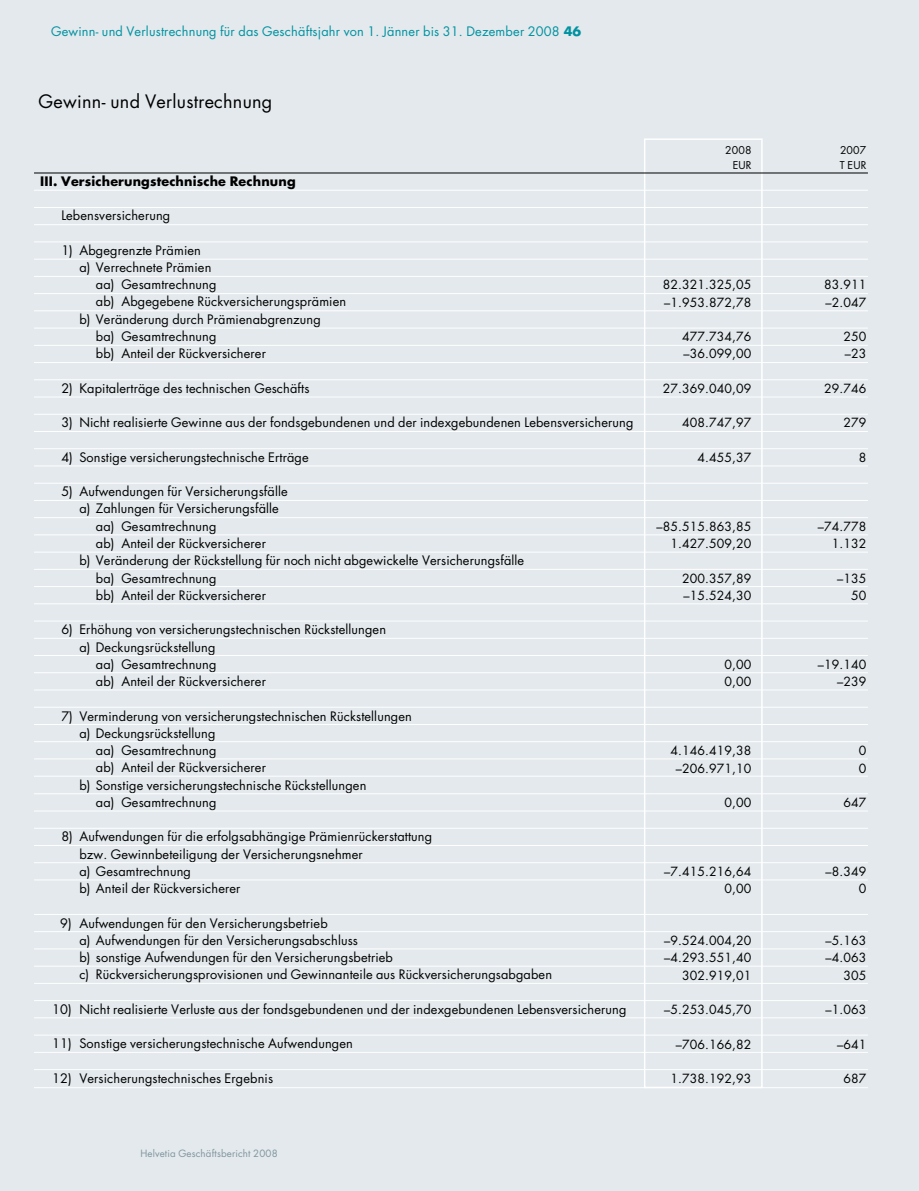
<style>
.page{position:relative;width:919px;height:1191px;background:#fff}
.page>*{position:absolute;margin:0;border:0;box-sizing:border-box;transform-origin:0 0}
.t1{font:18px "Futura LT";letter-spacing:.015em;color:#000}
.t2{font:12.75px/17.2px "Futura LT";letter-spacing:.01em;color:#000}
.t3{font:12.75px "Futura LT";letter-spacing:.015em;color:#0092a1}
.t4{font:700 12.75px "Futura LT";letter-spacing:.01em;color:#000}
.t5{font:12.3px/17.2px "Futura LT";letter-spacing:.01em;color:#000;text-align:right}
.t6{font:10.5px/14.2px "Futura LT";letter-spacing:.015em;color:#000;text-align:right}
.t7{font:9.75px "Futura LT";letter-spacing:.015em;color:#80959f}
.s1{font-weight:700}
</style>
<div class="page">
<div style="left:0;top:0;width:918px;height:1191px;background:#e3e9ec"></div>
<div style="left:644px;top:138px;width:118px;height:950px;border:2px solid #fff"></div>
<hr style="left:34px;top:173px;width:833px;height:1px;background:#000">
<hr style="left:34px;top:190px;width:833px;height:1px;background:#fff">
<hr style="left:34px;top:207px;width:833px;height:1px;background:#fff">
<hr style="left:34px;top:224px;width:833px;height:1px;background:#fff">
<hr style="left:34px;top:241px;width:833px;height:1px;background:#fff">
<hr style="left:34px;top:259px;width:833px;height:1px;background:#fff">
<hr style="left:34px;top:276px;width:833px;height:1px;background:#fff">
<hr style="left:34px;top:293px;width:833px;height:1px;background:#fff">
<hr style="left:34px;top:310px;width:833px;height:1px;background:#fff">
<hr style="left:34px;top:328px;width:833px;height:1px;background:#fff">
<hr style="left:34px;top:345px;width:833px;height:1px;background:#fff">
<hr style="left:34px;top:362px;width:833px;height:1px;background:#fff">
<hr style="left:34px;top:379px;width:833px;height:1px;background:#fff">
<hr style="left:34px;top:396px;width:833px;height:1px;background:#fff">
<hr style="left:34px;top:414px;width:833px;height:1px;background:#fff">
<hr style="left:34px;top:431px;width:833px;height:1px;background:#fff">
<hr style="left:34px;top:448px;width:833px;height:1px;background:#fff">
<hr style="left:34px;top:465px;width:833px;height:1px;background:#fff">
<hr style="left:34px;top:483px;width:833px;height:1px;background:#fff">
<hr style="left:34px;top:500px;width:833px;height:1px;background:#fff">
<hr style="left:34px;top:517px;width:833px;height:1px;background:#fff">
<hr style="left:34px;top:534px;width:833px;height:1px;background:#fff">
<hr style="left:34px;top:552px;width:833px;height:1px;background:#fff">
<hr style="left:34px;top:569px;width:833px;height:1px;background:#fff">
<hr style="left:34px;top:586px;width:833px;height:1px;background:#fff">
<hr style="left:34px;top:603px;width:833px;height:1px;background:#fff">
<hr style="left:34px;top:620px;width:833px;height:1px;background:#fff">
<hr style="left:34px;top:638px;width:833px;height:1px;background:#fff">
<hr style="left:34px;top:655px;width:833px;height:1px;background:#fff">
<hr style="left:34px;top:672px;width:833px;height:1px;background:#fff">
<hr style="left:34px;top:689px;width:833px;height:1px;background:#fff">
<hr style="left:34px;top:707px;width:833px;height:1px;background:#fff">
<hr style="left:34px;top:741px;width:833px;height:1px;background:#fff">
<hr style="left:34px;top:724px;width:833px;height:1px;background:#fff">
<hr style="left:34px;top:758px;width:833px;height:1px;background:#fff">
<hr style="left:34px;top:775px;width:833px;height:1px;background:#fff">
<hr style="left:34px;top:793px;width:833px;height:1px;background:#fff">
<hr style="left:34px;top:810px;width:833px;height:1px;background:#fff">
<hr style="left:34px;top:828px;width:833px;height:1px;background:#fff">
<hr style="left:34px;top:845px;width:833px;height:1px;background:#fff">
<hr style="left:34px;top:862px;width:833px;height:1px;background:#fff">
<hr style="left:34px;top:879px;width:833px;height:1px;background:#fff">
<hr style="left:34px;top:914px;width:833px;height:1px;background:#fff">
<hr style="left:34px;top:948px;width:833px;height:1px;background:#fff">
<hr style="left:34px;top:965px;width:833px;height:1px;background:#fff">
<hr style="left:34px;top:983px;width:833px;height:1px;background:#fff">
<hr style="left:34px;top:1000px;width:833px;height:1px;background:#fff">
<hr style="left:34px;top:1017px;width:833px;height:1px;background:#fff">
<hr style="left:34px;top:1034px;width:833px;height:1px;background:#fff">
<hr style="left:34px;top:1052px;width:833px;height:1px;background:#fff">
<hr style="left:34px;top:1069px;width:833px;height:1px;background:#fff">
<hr style="left:34px;top:931px;width:833px;height:1px;background:#fff">
<hr style="left:34px;top:1087px;width:833px;height:1px;background:#fff">
<p class="t3" style="left:51px;top:23px;width:531px">Gewinn- und Verlustrechnung für das Geschäftsjahr von 1. Jänner bis 31. Dezember 2008 <span class="s1">46</span></p>
<h1 class="t1" style="left:39px;top:89px;width:235px">Gewinn- und Verlustrechnung</h1>
<p class="t4" style="left:40px;top:172px;width:257px">III. Versicherungstechnische Rechnung</p>
<p class="t2" style="left:61px;top:207px;width:110px">Lebensversicherung</p>
<p class="t2" style="left:61px;top:241px;width:141px">1) Abgegrenzte Prämien</p>
<p class="t2" style="left:79px;top:259px;width:134px">a) Verrechnete Prämien</p>
<p class="t2" style="left:96px;top:276px;width:122px">aa) Gesamtrechnung</p>
<p class="t2" style="left:96px;top:293px;width:252px">ab) Abgegebene Rückversicherungsprämien</p>
<p class="t2" style="left:79px;top:310px;width:243px">b) Veränderung durch Prämienabgrenzung</p>
<p class="t2" style="left:96px;top:328px;width:122px">ba) Gesamtrechnung</p>
<p class="t2" style="left:96px;top:345px;width:172px">bb) Anteil der Rückversicherer</p>
<p class="t2" style="left:61px;top:379px;width:249px">2) Kapitalerträge des technischen Geschäfts</p>
<p class="t2" style="left:61px;top:414px;width:573px">3) Nicht realisierte Gewinne aus der fondsgebundenen und der indexgebundenen Lebensversicherung</p>
<p class="t2" style="left:61px;top:448px;width:249px">4) Sonstige versicherungstechnische Erträge</p>
<p class="t2" style="left:61px;top:483px;width:228px">5) Aufwendungen für Versicherungsfälle</p>
<p class="t2" style="left:79px;top:500px;width:201px">a) Zahlungen für Versicherungsfälle</p>
<p class="t2" style="left:96px;top:517px;width:122px">aa) Gesamtrechnung</p>
<p class="t2" style="left:96px;top:535px;width:172px">ab) Anteil der Rückversicherer</p>
<p class="t2" style="left:79px;top:552px;width:446px">b) Veränderung der Rückstellung für noch nicht abgewickelte Versicherungsfälle</p>
<p class="t2" style="left:96px;top:569px;width:122px">ba) Gesamtrechnung</p>
<p class="t2" style="left:96px;top:586px;width:172px">bb) Anteil der Rückversicherer</p>
<p class="t2" style="left:61px;top:621px;width:326px">6) Erhöhung von versicherungstechnischen Rückstellungen</p>
<p class="t2" style="left:79px;top:638px;width:138px">a) Deckungsrückstellung</p>
<p class="t2" style="left:96px;top:655px;width:122px">aa) Gesamtrechnung</p>
<p class="t2" style="left:96px;top:673px;width:172px">ab) Anteil der Rückversicherer</p>
<p class="t2" style="left:61px;top:707px;width:352px">7) Verminderung von versicherungstechnischen Rückstellungen</p>
<p class="t2" style="left:79px;top:724px;width:138px">a) Deckungsrückstellung</p>
<p class="t2" style="left:96px;top:742px;width:122px">aa) Gesamtrechnung</p>
<p class="t2" style="left:96px;top:759px;width:172px">ab) Anteil der Rückversicherer</p>
<p class="t2" style="left:79px;top:776px;width:288px">b) Sonstige versicherungstechnische Rückstellungen</p>
<p class="t2" style="left:96px;top:793px;width:122px">aa) Gesamtrechnung</p>
<p class="t2" style="left:79px;top:828px;width:354px;text-indent:-18px">8) Aufwendungen für die erfolgsabhängige Prämienrückerstattung bzw. Gewinnbeteiligung der Versicherungsnehmer<br>a) Gesamtrechnung<br>b) Anteil der Rückversicherer</p>
<p class="t2" style="left:79px;top:914px;width:474px;text-indent:-19px">9) Aufwendungen für den Versicherungsbetrieb<br>a) Aufwendungen für den Versicherungsabschluss<br>b) sonstige Aufwendungen für den Versicherungsbetrieb<br>c) Rückversicherungsprovisionen und Gewinnanteile aus Rückversicherungsabgaben</p>
<p class="t2" style="left:52px;top:1000px;width:575px">10) Nicht realisierte Verluste aus der fondsgebundenen und der indexgebundenen Lebensversicherung</p>
<p class="t2" style="left:52px;top:1035px;width:302px">11) Sonstige versicherungstechnische Aufwendungen</p>
<p class="t2" style="left:52px;top:1069px;width:222px">12) Versicherungstechnisches Ergebnis</p>
<p class="t6" style="left:725px;top:143px;width:28px">2008<br>EUR</p>
<p class="t5" style="left:662px;top:276px;width:90px;text-align:left">82.321.325,05 –1.953.872,78</p>
<p class="t5" style="left:682px;top:328px;width:71px;text-align:left">477.734,76 –36.099,00</p>
<p class="t5" style="left:662px;top:380px;width:90px">27.369.040,09</p>
<p class="t5" style="left:682px;top:414px;width:71px">408.747,97</p>
<p class="t5" style="left:697px;top:449px;width:55px">4.455,37</p>
<p class="t5" style="left:656px;top:518px;width:96px">–85.515.863,85<br>1.427.509,20</p>
<p class="t5" style="left:682px;top:570px;width:71px;text-align:left">200.357,89 –15.524,30</p>
<p class="t5" style="left:724px;top:656px;width:28px;text-align:left">0,00<br>0,00</p>
<p class="t5" style="left:670px;top:742px;width:82px;text-align:center">4.146.419,38 –206.971,10</p>
<p class="t5" style="left:724px;top:794px;width:28px">0,00</p>
<p class="t5" style="left:664px;top:863px;width:89px">–7.415.216,64<br>0,00</p>
<p class="t5" style="left:664px;top:932px;width:89px">–9.524.004,20 –4.293.551,40<br>302.919,01</p>
<p class="t5" style="left:664px;top:1001px;width:89px">–5.253.045,70</p>
<p class="t5" style="left:675px;top:1035px;width:77px">–706.166,82</p>
<p class="t5" style="left:670px;top:1070px;width:82px">1.738.192,93</p>
<p class="t7" style="left:140px;top:1147px;width:139px">Helvetia Geschäftsbericht 2008</p>
<p class="t6" style="left:839px;top:143px;width:28px;text-align:left">2007<br>T EUR</p>
<p class="t5" style="left:824px;top:276px;width:44px;text-align:left">83.911 –2.047</p>
<p class="t5" style="left:843px;top:328px;width:24px;text-align:left">250 –23</p>
<p class="t5" style="left:824px;top:380px;width:44px">29.746</p>
<p class="t5" style="left:843px;top:414px;width:24px">279</p>
<p class="t5" style="left:858px;top:449px;width:9px">8</p>
<p class="t5" style="left:817px;top:518px;width:50px">–74.778<br>1.132</p>
<p class="t5" style="left:837px;top:570px;width:31px">–135<br>50</p>
<p class="t5" style="left:817px;top:656px;width:50px">–19.140 –239</p>
<p class="t5" style="left:858px;top:742px;width:9px;text-align:left">0<br>0</p>
<p class="t5" style="left:843px;top:794px;width:24px">647</p>
<p class="t5" style="left:825px;top:863px;width:42px">–8.349<br>0</p>
<p class="t5" style="left:825px;top:932px;width:42px">–5.163 –4.063<br>305</p>
<p class="t5" style="left:825px;top:1001px;width:42px">–1.063</p>
<p class="t5" style="left:837px;top:1035px;width:31px">–641</p>
<p class="t5" style="left:843px;top:1070px;width:24px">687</p>
</div>
